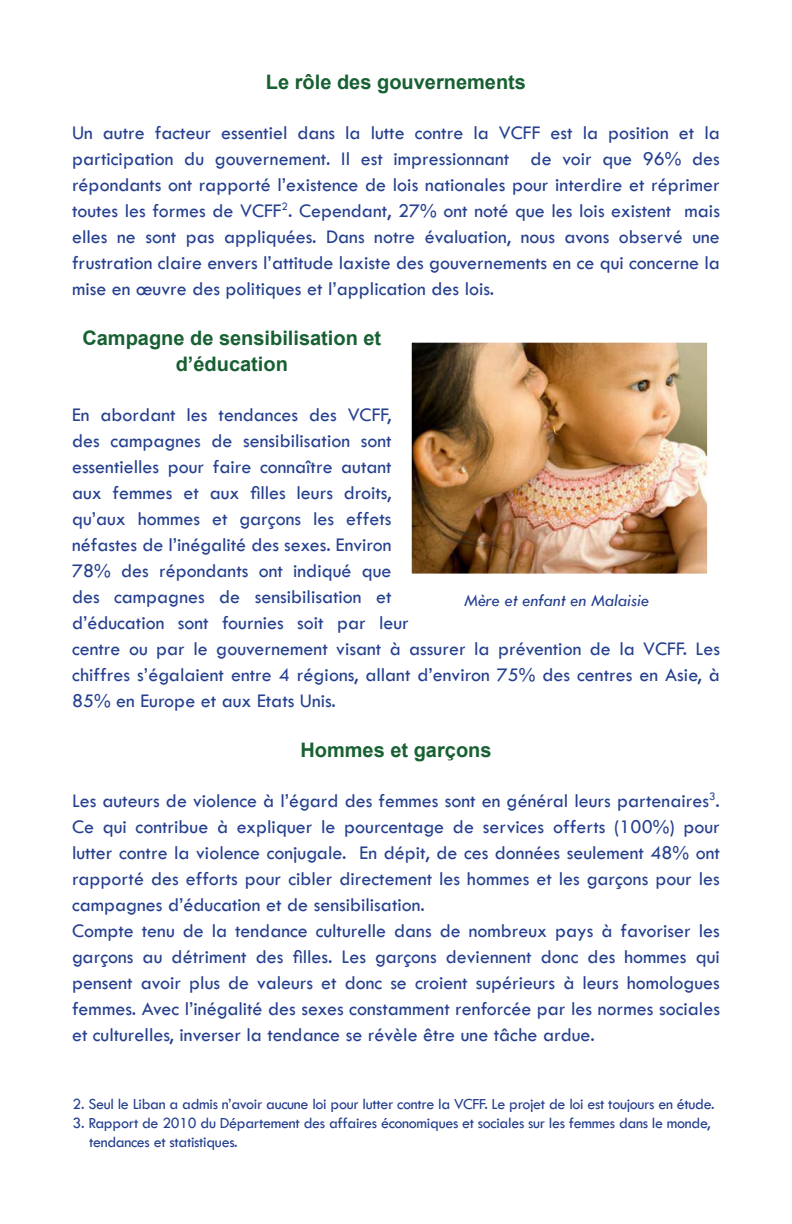
<style>
.page{position:relative;width:792px;height:1224px;background:#fff}
.page>*{position:absolute;margin:0;border:0;box-sizing:border-box;transform-origin:0 0}
.Body_text{font:20px/26px "Tw Cen";color:#25408f;text-align:justify}
.Sub_title{font:700 20px/26px "Arial";color:#166031;text-align:center}
.Body_text-2{font:italic 18px "Tw Cen";color:#25408f}
.Body_text-3{font:16px "Tw Cen";letter-spacing:-.02em;color:#25408f}
</style>
<div class="page">
<img style="left:411px;top:342px;width:297px;height:232px">
<p class="Sub_title" style="left:266px;top:69px;width:262px">Le rôle des gouvernements</p>
<p class="Body_text" style="left:72px;top:119px;width:650px">Un autre facteur essentiel dans la lutte contre la VCFF est la position et la participation du gouvernement. Il est impressionnant de voir que 96% des répondants ont rapporté l’existence de lois nationales pour interdire et réprimer toutes les formes de VCFF<sup>2</sup>. Cependant, 27% ont noté que les lois existent mais elles ne sont pas appliquées. Dans notre évaluation, nous avons observé une frustration claire envers l’attitude laxiste des gouvernements en ce qui concerne la mise en œuvre des politiques et l’application des lois.</p>
<p class="Sub_title" style="left:82px;top:325px;width:300px">Campagne de sensibilisation et d’éducation</p>
<p class="Body_text" style="left:72px;top:401px;width:650px;text-align:left">En abordant les tendances des VCFF,<br>des campagnes de sensibilisation sont<br>essentielles pour faire connaître autant<br>aux femmes et aux filles leurs droits,<br>qu’aux hommes et garçons les effets<br>néfastes de l’inégalité des sexes. Environ<br>78% des répondants ont indiqué que<br>des campagnes de sensibilisation et<br>d’éducation sont fournies soit par leur<br>centre ou par le gouvernement visant à assurer la prévention de la VCFF. Les chiffres s’égalaient entre 4 régions, allant d’environ 75% des centres en Asie, à 85% en Europe et aux Etats Unis.</p>
<p class="Sub_title" style="left:300px;top:737px;width:193px">Hommes et garçons</p>
<p class="Body_text" style="left:72px;top:787px;width:649px">Les auteurs de violence à l’égard des femmes sont en général leurs partenaires<sup>3</sup>.<br>Ce qui contribue à expliquer le pourcentage de services offerts (100%) pour lutter contre la violence conjugale. En dépit, de ces données seulement 48% ont rapporté des efforts pour cibler directement les hommes et les garçons pour les campagnes d’éducation et de sensibilisation.</p>
<p class="Body_text" style="left:72px;top:917px;width:650px">Compte tenu de la tendance culturelle dans de nombreux pays à favoriser les garçons au détriment des filles. Les garçons deviennent donc des hommes qui pensent avoir plus de valeurs et donc se croient supérieurs à leurs homologues femmes. Avec l’inégalité des sexes constamment renforcée par les normes sociales et culturelles, inverser la tendance se révèle être une tâche ardue.</p>
<p class="Body_text-2" style="left:464px;top:589px;width:186px">Mère et enfant en Malaisie</p>
<p class="Body_text-3" style="left:73px;top:1094px;width:644px">2. Seul le Liban a admis n’avoir aucune loi pour lutter contre la VCFF. Le projet de loi est toujours en étude.</p>
<p class="Body_text-3" style="left:73px;top:1114px;width:639px">3. Rapport de 2010 du Département des affaires économiques et sociales sur les femmes dans le monde,</p>
<p class="Body_text-3" style="left:89px;top:1133px;width:150px">tendances et statistiques.</p>
</div>
